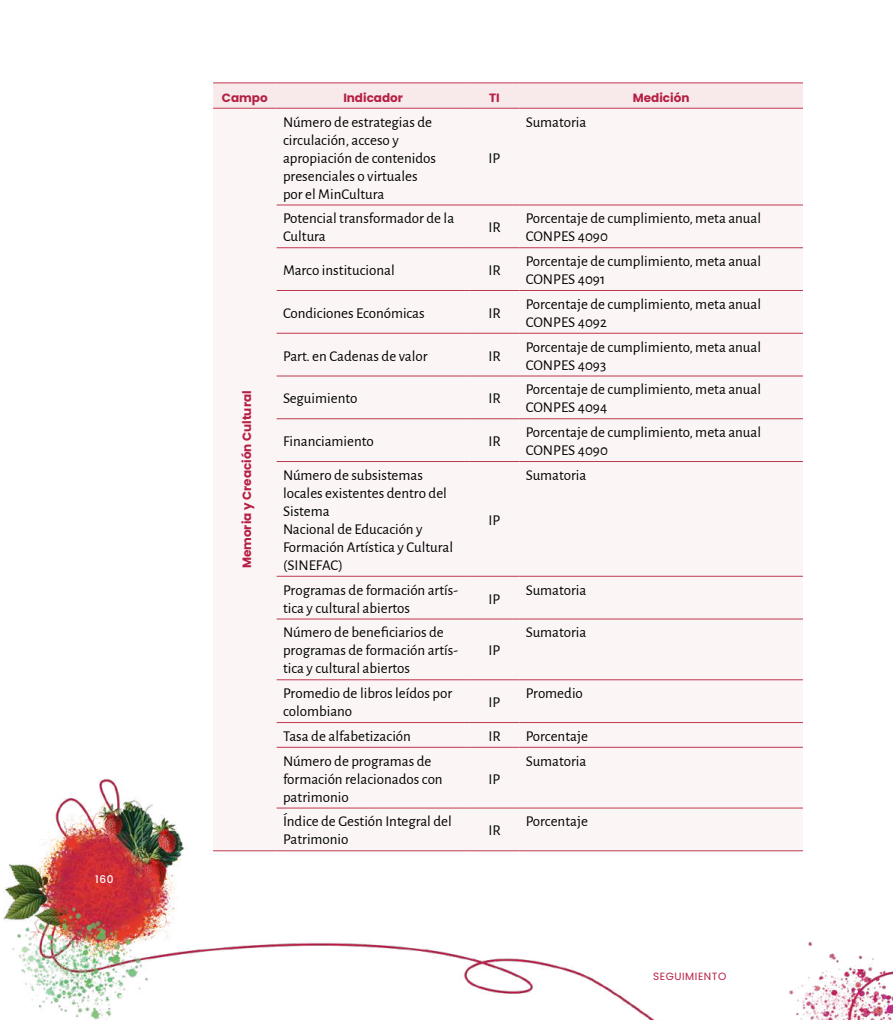
<style>
.page{position:relative;width:893px;height:1020px;background:#fff}
.page>*{position:absolute;margin:0;border:0;box-sizing:border-box;transform-origin:0 0}
.t1{font:15px/18px "Alegreya Sans";color:#000}
.t2{font:700 12px "Poppins";color:#b61f44}
.t3{font:10.5px "Poppins";letter-spacing:.05em;color:#b61f44}
.t4{font:500 10.5px "Poppins";color:#fff}
</style>
<div class="page">
<img style="left:3px;top:82px;width:889px;height:938px">
<svg style="left:213px;top:83px;width:589px;height:25px;background:#f6e5e5"></svg>
<div style="left:213px;top:109px;width:589px;height:741px;background:#fbf5f5"></div>
<hr style="left:276px;top:205px;width:194px;height:1px;background:#bd3950">
<hr style="left:470px;top:205px;width:49px;height:1px;background:#bd3950">
<hr style="left:519px;top:205px;width:283px;height:1px;background:#bd3950">
<hr style="left:276px;top:247px;width:194px;height:1px;background:#bd3950">
<hr style="left:470px;top:247px;width:49px;height:1px;background:#bd3950">
<hr style="left:519px;top:247px;width:283px;height:1px;background:#bd3950">
<hr style="left:276px;top:290px;width:194px;height:1px;background:#bd3950">
<hr style="left:470px;top:290px;width:49px;height:1px;background:#bd3950">
<hr style="left:519px;top:290px;width:283px;height:1px;background:#bd3950">
<hr style="left:276px;top:333px;width:194px;height:1px;background:#bd3950">
<hr style="left:470px;top:333px;width:49px;height:1px;background:#bd3950">
<hr style="left:519px;top:333px;width:283px;height:1px;background:#bd3950">
<hr style="left:276px;top:376px;width:194px;height:1px;background:#bd3950">
<hr style="left:470px;top:376px;width:49px;height:1px;background:#bd3950">
<hr style="left:519px;top:376px;width:283px;height:1px;background:#bd3950">
<hr style="left:276px;top:418px;width:194px;height:1px;background:#bd3950">
<hr style="left:470px;top:418px;width:49px;height:1px;background:#bd3950">
<hr style="left:519px;top:418px;width:283px;height:1px;background:#bd3950">
<hr style="left:276px;top:461px;width:194px;height:1px;background:#bd3950">
<hr style="left:470px;top:461px;width:49px;height:1px;background:#bd3950">
<hr style="left:519px;top:461px;width:283px;height:1px;background:#bd3950">
<hr style="left:276px;top:576px;width:194px;height:1px;background:#bd3950">
<hr style="left:470px;top:576px;width:49px;height:1px;background:#bd3950">
<hr style="left:519px;top:576px;width:283px;height:1px;background:#bd3950">
<hr style="left:276px;top:619px;width:194px;height:1px;background:#bd3950">
<hr style="left:470px;top:619px;width:49px;height:1px;background:#bd3950">
<hr style="left:519px;top:619px;width:283px;height:1px;background:#bd3950">
<hr style="left:276px;top:679px;width:194px;height:1px;background:#bd3950">
<hr style="left:470px;top:679px;width:49px;height:1px;background:#bd3950">
<hr style="left:519px;top:679px;width:283px;height:1px;background:#bd3950">
<hr style="left:276px;top:722px;width:194px;height:1px;background:#bd3950">
<hr style="left:470px;top:722px;width:49px;height:1px;background:#bd3950">
<hr style="left:519px;top:722px;width:283px;height:1px;background:#bd3950">
<hr style="left:276px;top:747px;width:194px;height:1px;background:#bd3950">
<hr style="left:470px;top:747px;width:49px;height:1px;background:#bd3950">
<hr style="left:519px;top:747px;width:283px;height:1px;background:#bd3950">
<hr style="left:276px;top:808px;width:194px;height:1px;background:#bd3950">
<hr style="left:470px;top:808px;width:49px;height:1px;background:#bd3950">
<hr style="left:519px;top:808px;width:283px;height:1px;background:#bd3950">
<hr style="left:276px;top:850px;width:194px;height:1px;background:#bd3950">
<hr style="left:470px;top:850px;width:49px;height:1px;background:#bd3950">
<hr style="left:519px;top:850px;width:283px;height:1px;background:#bd3950">
<hr style="left:213px;top:82px;width:63px;height:1px;background:#bd3950">
<hr style="left:470px;top:82px;width:49px;height:1px;background:#bd3950">
<hr style="left:519px;top:82px;width:283px;height:1px;background:#bd3950">
<hr style="left:213px;top:108px;width:63px;height:1px;background:#bd3950">
<hr style="left:470px;top:108px;width:49px;height:1px;background:#bd3950">
<hr style="left:519px;top:108px;width:283px;height:1px;background:#bd3950">
<hr style="left:276px;top:82px;width:194px;height:1px;background:#bd3950">
<hr style="left:276px;top:108px;width:194px;height:1px;background:#bd3950">
<hr style="left:213px;top:850px;width:63px;height:1px;background:#bd3950">
<p class="t4" style="left:95px;top:873px;width:20px">160</p>
<p class="t2" style="left:222px;top:91px;width:47px">Campo</p>
<p class="t2" style="left:343px;top:91px;width:61px">Indicador</p>
<p class="t2" style="left:489px;top:91px;width:12px">TI</p>
<p class="t2" style="left:632px;top:91px;width:58px">Medición</p>
<p class="t2" style="left:240px;top:568px;width:179px;rotate:-90deg">Memoria y Creación Cultural</p>
<p class="t1" style="left:283px;top:112px;width:155px">Número de estrategias de circulación, acceso y apropiación de contenidos presenciales o virtuales por el MinCultura</p>
<p class="t1" style="left:488px;top:148px;width:13px">IP</p>
<p class="t1" style="left:525px;top:112px;width:62px">Sumatoria</p>
<p class="t1" style="left:283px;top:209px;width:173px">Potencial transformador de la<br>Cultura</p>
<p class="t1" style="left:488px;top:218px;width:14px">IR</p>
<p class="t1" style="left:525px;top:209px;width:237px">Porcentaje de cumplimiento, meta anual<br>CONPES 4090</p>
<p class="t1" style="left:283px;top:260px;width:113px">Marco institucional</p>
<p class="t1" style="left:488px;top:260px;width:14px">IR</p>
<p class="t1" style="left:525px;top:251px;width:237px">Porcentaje de cumplimiento, meta anual<br>CONPES 4091</p>
<p class="t1" style="left:283px;top:303px;width:143px">Condiciones Económicas</p>
<p class="t1" style="left:488px;top:303px;width:14px">IR</p>
<p class="t1" style="left:525px;top:294px;width:237px">Porcentaje de cumplimiento, meta anual<br>CONPES 4092</p>
<p class="t1" style="left:283px;top:346px;width:146px">Part. en Cadenas de valor</p>
<p class="t1" style="left:488px;top:346px;width:14px">IR</p>
<p class="t1" style="left:525px;top:337px;width:237px">Porcentaje de cumplimiento, meta anual<br>CONPES 4093</p>
<p class="t1" style="left:283px;top:389px;width:76px">Seguimiento</p>
<p class="t1" style="left:488px;top:389px;width:14px">IR</p>
<p class="t1" style="left:525px;top:380px;width:237px">Porcentaje de cumplimiento, meta anual<br>CONPES 4094</p>
<p class="t1" style="left:283px;top:431px;width:92px">Financiamiento</p>
<p class="t1" style="left:488px;top:431px;width:14px">IR</p>
<p class="t1" style="left:525px;top:422px;width:237px">Porcentaje de cumplimiento, meta anual<br>CONPES 4090</p>
<p class="t1" style="left:283px;top:465px;width:172px">Número de subsistemas locales existentes dentro del<br>Sistema<br>Nacional de Educación y<br>Formación Artística y Cultural (SINEFAC)</p>
<p class="t1" style="left:525px;top:465px;width:62px">Sumatoria</p>
<p class="t1" style="left:488px;top:510px;width:13px">IP</p>
<p class="t1" style="left:283px;top:580px;width:176px">Programas de formación artís&shy;tica y cultural abiertos</p>
<p class="t1" style="left:488px;top:589px;width:13px">IP</p>
<p class="t1" style="left:525px;top:580px;width:62px">Sumatoria</p>
<p class="t1" style="left:283px;top:623px;width:176px">Número de beneficiarios de programas de formación artís&shy;tica y cultural abiertos</p>
<p class="t1" style="left:488px;top:641px;width:13px">IP</p>
<p class="t1" style="left:525px;top:623px;width:62px">Sumatoria</p>
<p class="t1" style="left:283px;top:683px;width:171px">Promedio de libros leídos por colombiano</p>
<p class="t1" style="left:488px;top:692px;width:13px">IP</p>
<p class="t1" style="left:525px;top:683px;width:59px">Promedio</p>
<p class="t1" style="left:283px;top:726px;width:129px">Tasa de alfabetización</p>
<p class="t1" style="left:488px;top:726px;width:14px">IR</p>
<p class="t1" style="left:525px;top:726px;width:64px">Porcentaje</p>
<p class="t1" style="left:283px;top:751px;width:161px">Número de programas de formación relacionados con patrimonio</p>
<p class="t1" style="left:525px;top:751px;width:62px">Sumatoria</p>
<p class="t1" style="left:488px;top:769px;width:13px">IP</p>
<p class="t1" style="left:283px;top:812px;width:170px">Índice de Gestión Integral del<br>Patrimonio</p>
<p class="t1" style="left:488px;top:821px;width:14px">IR</p>
<p class="t1" style="left:525px;top:812px;width:64px">Porcentaje</p>
<p class="t3" style="left:653px;top:971px;width:75px">SEGUIMIENTO</p>
</div>
